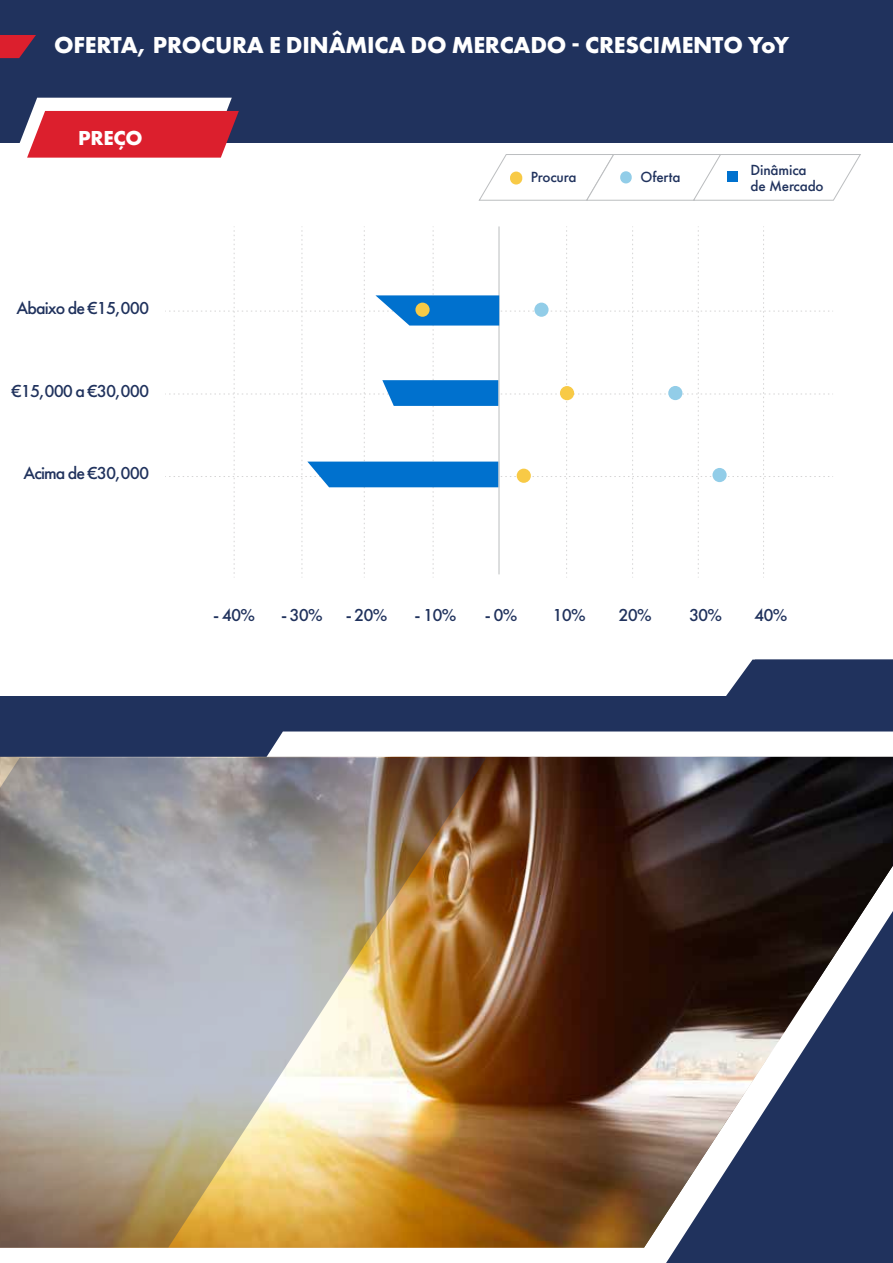
<style>
.page{position:relative;width:893px;height:1263px;background:#fff}
.page>*{position:absolute;margin:0;border:0;box-sizing:border-box;transform-origin:0 0}
.t1{font:700 24px "Futura PT";letter-spacing:-.01em;color:#fff}
.t2{font:700 21px "Futura PT";letter-spacing:-.01em;color:#fff}
.t3{font:500 18px "Futura PT";letter-spacing:-.05em;color:#20325d}
.t4{font:500 15.3px/15.3px "Futura PT";letter-spacing:-.01em;color:#20325d}
</style>
<div class="page">
<div style="left:0;top:0;width:893px;height:142px;background:#20325d"></div>
<svg style="left:0;top:35px;width:36px;height:23px"></svg>
<svg style="left:19px;top:98px;width:220px;height:60px;background:#da5965"></svg>
<svg style="left:478px;top:154px;width:383px;height:47px"></svg>
<div style="left:510px;top:172px;width:12px;height:13px;background:#f8ca46;border-radius:6px"></div>
<div style="left:727px;top:171px;width:11px;height:11px;background:#0071ce"></div>
<div style="left:620px;top:171px;width:12px;height:12px;background:#92cde8;border-radius:6px"></div>
<svg style="left:165px;top:226px;width:668px;height:352px"></svg>
<div style="left:668px;top:386px;width:14px;height:14px;background:#92cde8;border-radius:50%"></div>
<div style="left:0;top:696px;width:893px;height:567px;background:#20325d"></div>
<img style="left:0;top:731px;width:893px;height:532px">
<svg style="left:726px;top:660px;width:167px;height:36px;background:#314269"></svg>
<img style="left:0;top:758px;width:486px;height:489px">
<div style="left:534px;top:303px;width:15px;height:14px;background:#92cde8;border-radius:50%"></div>
<div style="left:415px;top:303px;width:15px;height:14px;background:#f8ca46;border-radius:50%"></div>
<h1 class="t1" style="left:54px;top:30px;width:736px">OFERTA, PROCURA E DINÂMICA DO MERCADO CRESCIMENTO YoY</h1>
<p class="t2" style="left:78px;top:125px;width:66px">PREÇO</p>
<p class="t3" style="left:17px;top:297px;width:134px">Abaixo de €15,000</p>
<p class="t3" style="left:12px;top:380px;width:139px">€15,000 a €30,000</p>
<p class="t3" style="left:23px;top:462px;width:127px">Acima de €30,000</p>
<p class="t4" style="left:531px;top:169px;width:47px">Procura</p>
<p class="t4" style="left:750px;top:163px;width:75px">Dinâmica de Mercado</p>
<p class="t4" style="left:640px;top:170px;width:41px">Oferta</p>
<p class="t3" style="left:213px;top:604px;width:43px">- 40%</p>
<p class="t3" style="left:346px;top:604px;width:43px">- 20%</p>
<p class="t3" style="left:485px;top:604px;width:34px">- 0%</p>
<p class="t3" style="left:552px;top:604px;width:35px">10%</p>
<p class="t3" style="left:689px;top:604px;width:35px">30%</p>
<p class="t3" style="left:281px;top:604px;width:43px">- 30%</p>
<p class="t3" style="left:415px;top:604px;width:43px">- 10%</p>
<p class="t3" style="left:618px;top:604px;width:35px">20%</p>
<p class="t3" style="left:754px;top:604px;width:35px">40%</p>
</div>
